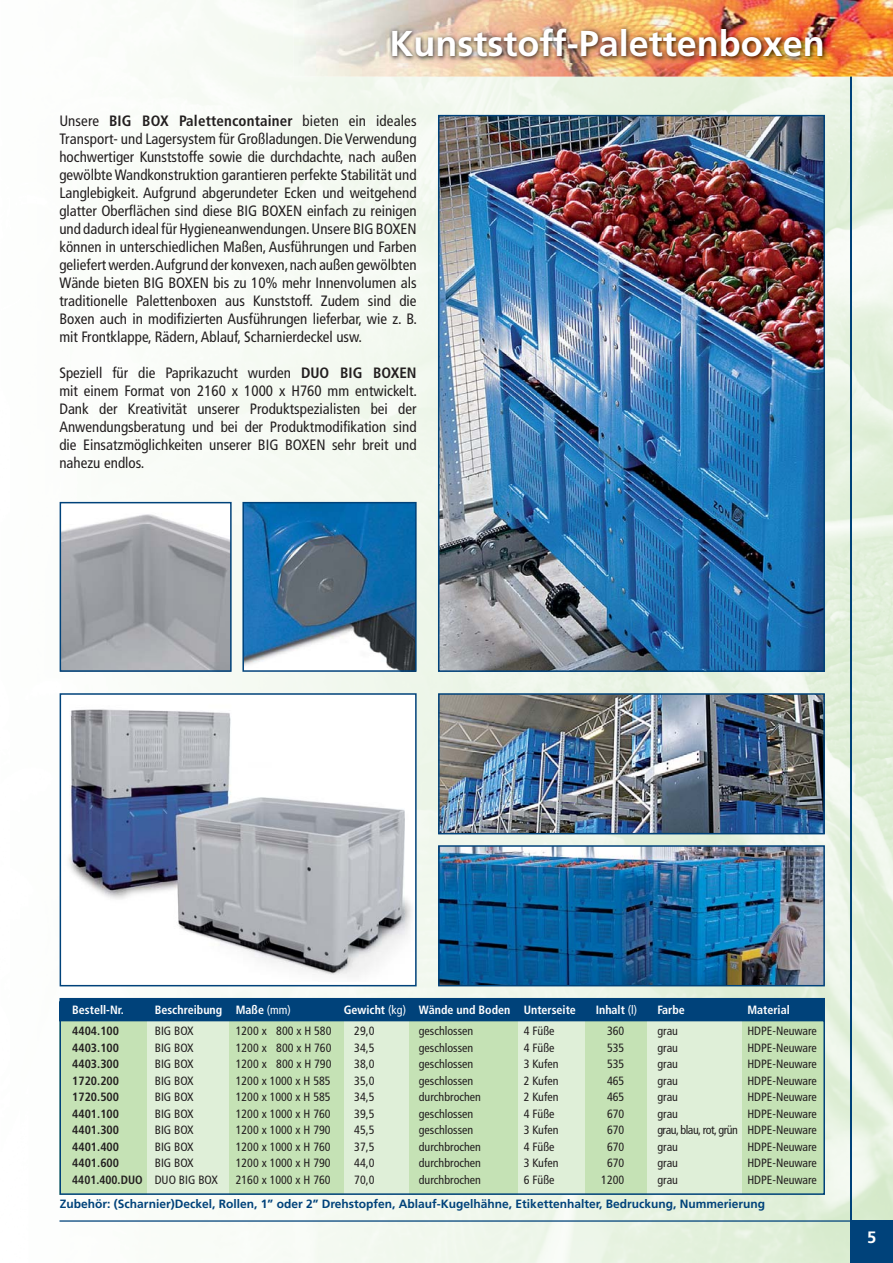
<style>
.page{position:relative;width:893px;height:1263px;background:#fff}
.page>*{position:absolute;margin:0;border:0;box-sizing:border-box;transform-origin:0 0}
.t1{font:700 36px "Frutiger";color:#fff}
.t2{font:700 16.5px "Frutiger";color:#fff}
.t3{font:condensed 15px/18px "Frutiger";color:#231f20;text-align:justify}
.t4{font:condensed 12px "Frutiger";color:#231f20}
.t5{font:700 12px "Frutiger";color:#00427a}
.t6{font:700 condensed 12px "Frutiger";color:#231f20}
.t7{font:700 condensed 12px "Frutiger";color:#fff}
.t8{font:condensed 12px "Frutiger";letter-spacing:-.04em;color:#231f20}
.s1{font-weight:700}
.s2{font-weight:400}
</style>
<div class="page">
<hr style="left:850px;top:77px;width:2px;height:1186px;background:#00427a">
<hr style="left:59px;top:1220px;width:834px;height:2px;background:#00427a">
<div style="left:850px;top:1220px;width:43px;height:43px;background:#00427a"></div>
<img style="left:293px;top:0;width:600px;height:77px">
<img style="left:389px;top:25px;width:439px;height:37px">
<img style="left:63px;top:513px;width:166px;height:156px">
<div style="left:60px;top:502px;width:172px;height:170px;border:2px solid #00427a"></div>
<img style="left:67px;top:705px;width:347px;height:277px">
<div style="left:60px;top:693px;width:357px;height:293px;border:2px solid #00427a"></div>
<img style="left:441px;top:848px;width:381px;height:135px">
<div style="left:438px;top:845px;width:387px;height:141px;border:2px solid #00427a"></div>
<img style="left:441px;top:696px;width:381px;height:135px">
<div style="left:438px;top:693px;width:387px;height:141px;border:2px solid #00427a"></div>
<img style="left:245px;top:505px;width:169px;height:164px">
<div style="left:242px;top:502px;width:175px;height:170px;border:2px solid #00427a"></div>
<img style="left:441px;top:118px;width:381px;height:551px">
<div style="left:438px;top:115px;width:387px;height:557px;border:2px solid #00427a"></div>
<svg style="left:59px;top:997px;width:767px;height:199px;background:#b5d2ba"></svg>
<h1 class="t1" style="left:389px;top:29px;width:437px">Kunststoff-Palettenboxen</h1>
<p class="t3" style="left:59px;top:113px;width:359px">Unsere <span class="s1">BIG BOX Palettencontainer</span> bieten ein ideales Transport- und Lagersystem für Großladungen. Die Verwendung hochwertiger Kunststoffe sowie die durchdachte, nach außen gewölbte Wandkonstruktion garantieren perfekte Stabilität und Langlebigkeit. Aufgrund abgerundeter Ecken und weitgehend glatter Oberflächen sind diese BIG BOXEN einfach zu reinigen und dadurch ideal für Hygieneanwendungen. Unsere BIG BOXEN können in unterschiedlichen Maßen, Ausführungen und Farben geliefert werden. Aufgrund der konvexen, nach außen gewölbten Wände bieten BIG BOXEN bis zu 10% mehr Innenvolumen als traditionelle Palettenboxen aus Kunststoff. Zudem sind die Boxen auch in modifizierten Ausführungen lieferbar, wie z. B. mit Frontklappe, Rädern, Ablauf, Scharnierdeckel usw.</p>
<p class="t3" style="left:59px;top:365px;width:359px">Speziell für die Paprikazucht wurden <span class="s1">DUO BIG BOXEN </span>mit einem Format von 2160 x 1000 x H760 mm entwickelt.<br>Dank der Kreativität unserer Produktspezialisten bei der Anwendungsberatung und bei der Produktmodifikation sind die Einsatzmöglichkeiten unserer BIG BOXEN sehr breit und nahezu endlos.</p>
<p class="t7" style="left:72px;top:1005px;width:53px">Bestell-Nr.</p>
<p class="t7" style="left:155px;top:1005px;width:138px">Beschreibung Maße <span class="s2">(mm)</span></p>
<p class="t7" style="left:344px;top:1005px;width:234px">Gewicht <span class="s2">(kg)</span> Wände und Boden Unterseite</p>
<p class="t7" style="left:596px;top:1005px;width:43px">Inhalt <span class="s2">(l)</span></p>
<p class="t7" style="left:657px;top:1005px;width:29px">Farbe</p>
<p class="t7" style="left:747px;top:1005px;width:44px">Material</p>
<p class="t6" style="left:72px;top:1026px;width:48px">4404.100</p>
<p class="t4" style="left:155px;top:1026px;width:40px">BIG BOX</p>
<p class="t4" style="left:236px;top:1026px;width:97px">1200 x 800 x H 580</p>
<p class="t4" style="left:354px;top:1026px;width:22px">29,0</p>
<p class="t4" style="left:419px;top:1026px;width:56px">geschlossen</p>
<p class="t4" style="left:524px;top:1026px;width:32px">4 Füße</p>
<p class="t4" style="left:607px;top:1026px;width:19px">360</p>
<p class="t4" style="left:657px;top:1026px;width:22px">grau</p>
<p class="t4" style="left:747px;top:1026px;width:71px">HDPE-Neuware</p>
<p class="t6" style="left:72px;top:1043px;width:48px">4403.100</p>
<p class="t4" style="left:155px;top:1043px;width:40px">BIG BOX</p>
<p class="t4" style="left:236px;top:1043px;width:97px">1200 x 800 x H 760</p>
<p class="t4" style="left:354px;top:1043px;width:22px">34,5</p>
<p class="t4" style="left:419px;top:1043px;width:56px">geschlossen</p>
<p class="t4" style="left:524px;top:1043px;width:32px">4 Füße</p>
<p class="t4" style="left:607px;top:1043px;width:19px">535</p>
<p class="t4" style="left:657px;top:1043px;width:22px">grau</p>
<p class="t4" style="left:747px;top:1043px;width:71px">HDPE-Neuware</p>
<p class="t6" style="left:72px;top:1059px;width:48px">4403.300</p>
<p class="t4" style="left:155px;top:1059px;width:40px">BIG BOX</p>
<p class="t4" style="left:236px;top:1059px;width:97px">1200 x 800 x H 790</p>
<p class="t4" style="left:354px;top:1059px;width:22px">38,0</p>
<p class="t4" style="left:419px;top:1059px;width:56px">geschlossen</p>
<p class="t4" style="left:524px;top:1059px;width:36px">3 Kufen</p>
<p class="t4" style="left:607px;top:1059px;width:19px">535</p>
<p class="t4" style="left:657px;top:1059px;width:22px">grau</p>
<p class="t4" style="left:747px;top:1059px;width:71px">HDPE-Neuware</p>
<p class="t6" style="left:72px;top:1076px;width:48px">1720.200</p>
<p class="t4" style="left:155px;top:1076px;width:40px">BIG BOX</p>
<p class="t4" style="left:236px;top:1076px;width:96px">1200 x 1000 x H 585</p>
<p class="t4" style="left:354px;top:1076px;width:22px">35,0</p>
<p class="t4" style="left:419px;top:1076px;width:56px">geschlossen</p>
<p class="t4" style="left:524px;top:1076px;width:36px">2 Kufen</p>
<p class="t4" style="left:607px;top:1076px;width:19px">465</p>
<p class="t4" style="left:657px;top:1076px;width:22px">grau</p>
<p class="t4" style="left:747px;top:1076px;width:71px">HDPE-Neuware</p>
<p class="t6" style="left:72px;top:1092px;width:48px">1720.500</p>
<p class="t4" style="left:155px;top:1092px;width:40px">BIG BOX</p>
<p class="t4" style="left:236px;top:1092px;width:96px">1200 x 1000 x H 585</p>
<p class="t4" style="left:354px;top:1092px;width:22px">34,5</p>
<p class="t4" style="left:419px;top:1092px;width:64px">durchbrochen</p>
<p class="t4" style="left:524px;top:1092px;width:36px">2 Kufen</p>
<p class="t4" style="left:607px;top:1092px;width:19px">465</p>
<p class="t4" style="left:657px;top:1092px;width:22px">grau</p>
<p class="t4" style="left:747px;top:1092px;width:71px">HDPE-Neuware</p>
<p class="t6" style="left:72px;top:1109px;width:48px">4401.100</p>
<p class="t4" style="left:155px;top:1109px;width:40px">BIG BOX</p>
<p class="t4" style="left:236px;top:1109px;width:96px">1200 x 1000 x H 760</p>
<p class="t4" style="left:354px;top:1109px;width:22px">39,5</p>
<p class="t4" style="left:419px;top:1109px;width:56px">geschlossen</p>
<p class="t4" style="left:524px;top:1109px;width:32px">4 Füße</p>
<p class="t4" style="left:607px;top:1109px;width:19px">670</p>
<p class="t4" style="left:657px;top:1109px;width:22px">grau</p>
<p class="t4" style="left:747px;top:1109px;width:71px">HDPE-Neuware</p>
<p class="t6" style="left:72px;top:1125px;width:48px">4401.300</p>
<p class="t4" style="left:155px;top:1125px;width:40px">BIG BOX</p>
<p class="t4" style="left:236px;top:1125px;width:96px">1200 x 1000 x H 790</p>
<p class="t4" style="left:354px;top:1125px;width:22px">45,5</p>
<p class="t4" style="left:419px;top:1125px;width:56px">geschlossen</p>
<p class="t4" style="left:524px;top:1125px;width:36px">3 Kufen</p>
<p class="t4" style="left:607px;top:1125px;width:19px">670</p>
<p class="t8" style="left:657px;top:1125px;width:161px">grau, blau, rot, grün HDPE-Neuware</p>
<p class="t6" style="left:72px;top:1142px;width:48px">4401.400</p>
<p class="t4" style="left:155px;top:1142px;width:40px">BIG BOX</p>
<p class="t4" style="left:236px;top:1142px;width:96px">1200 x 1000 x H 760</p>
<p class="t4" style="left:354px;top:1142px;width:22px">37,5</p>
<p class="t4" style="left:419px;top:1142px;width:64px">durchbrochen</p>
<p class="t4" style="left:524px;top:1142px;width:32px">4 Füße</p>
<p class="t4" style="left:607px;top:1142px;width:19px">670</p>
<p class="t4" style="left:657px;top:1142px;width:22px">grau</p>
<p class="t4" style="left:747px;top:1142px;width:71px">HDPE-Neuware</p>
<p class="t6" style="left:72px;top:1158px;width:48px">4401.600</p>
<p class="t4" style="left:155px;top:1158px;width:40px">BIG BOX</p>
<p class="t4" style="left:236px;top:1158px;width:96px">1200 x 1000 x H 790</p>
<p class="t4" style="left:354px;top:1158px;width:22px">44,0</p>
<p class="t4" style="left:419px;top:1158px;width:64px">durchbrochen</p>
<p class="t4" style="left:524px;top:1158px;width:36px">3 Kufen</p>
<p class="t4" style="left:607px;top:1158px;width:19px">670</p>
<p class="t4" style="left:657px;top:1158px;width:22px">grau</p>
<p class="t4" style="left:747px;top:1158px;width:71px">HDPE-Neuware</p>
<p class="t6" style="left:72px;top:1175px;width:147px">4401.400.DUO <span class="s2">DUO BIG BOX</span></p>
<p class="t4" style="left:236px;top:1175px;width:96px">2160 x 1000 x H 760</p>
<p class="t4" style="left:354px;top:1175px;width:22px">70,0</p>
<p class="t4" style="left:419px;top:1175px;width:64px">durchbrochen</p>
<p class="t4" style="left:524px;top:1175px;width:32px">6 Füße</p>
<p class="t4" style="left:601px;top:1175px;width:25px">1200</p>
<p class="t4" style="left:657px;top:1175px;width:22px">grau</p>
<p class="t4" style="left:747px;top:1175px;width:71px">HDPE-Neuware</p>
<p class="t5" style="left:60px;top:1199px;width:707px">Zubehör: (Scharnier)Deckel, Rollen, 1” oder 2” Drehstopfen, Ablauf-Kugelhähne, Etikettenhalter, Bedruckung, Nummerierung</p>
<p class="t2" style="left:867px;top:1231px;width:11px">5</p>
</div>
